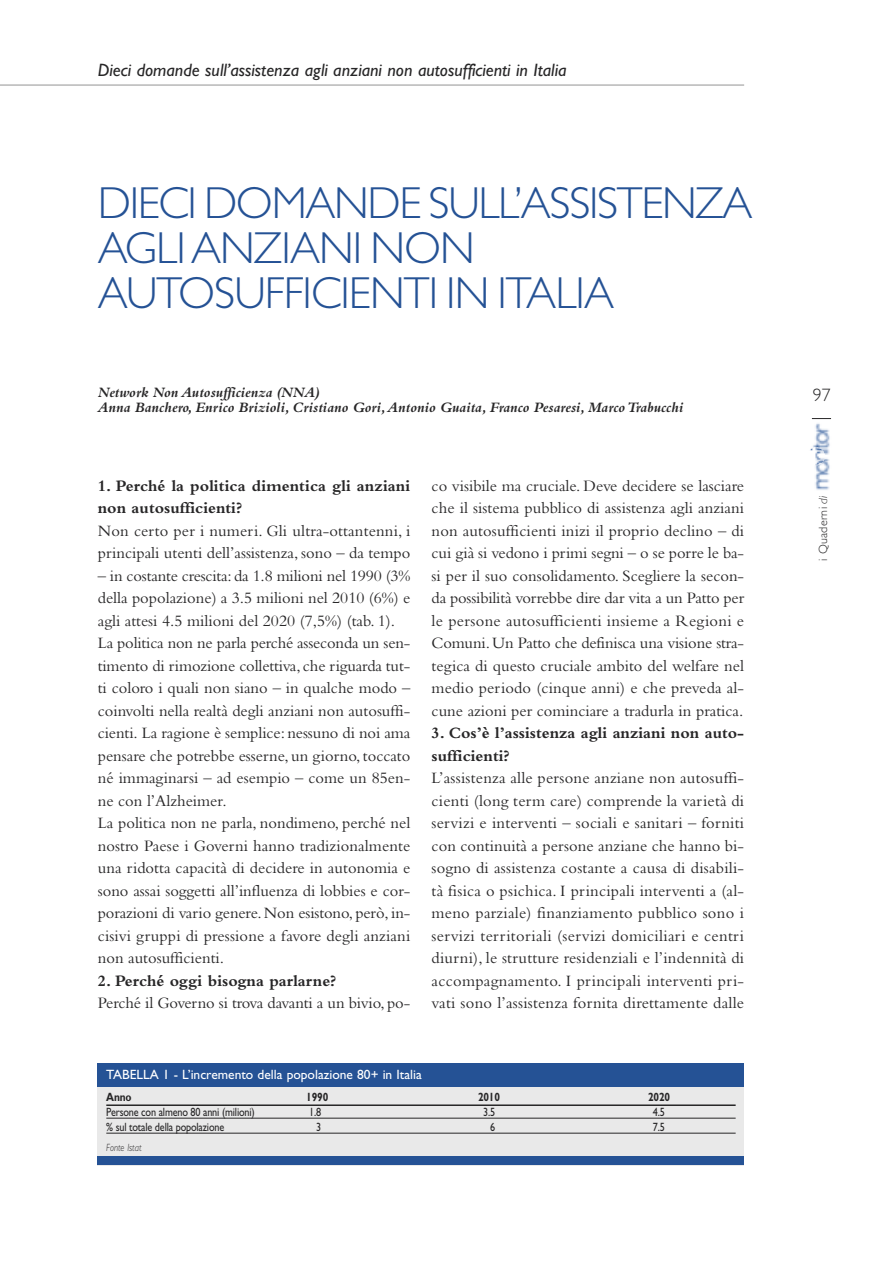
<style>
.page{position:relative;width:893px;height:1263px;background:#fff}
.page>*{position:absolute;margin:0;border:0;box-sizing:border-box;transform-origin:0 0}
.t1{font:300 45px/45px "Gill Sans";letter-spacing:-.02em;color:#255295}
.t2{font:italic 18px "Gill Sans";color:#272627}
.t3{font:300 18px "Gill Sans";color:#272627}
.t4{font:16.5px/22.5px "Bembo";color:#272627}
.t5{font:700 16.5px/22.5px "Bembo";color:#272627}
.t6{font:italic 700 15px/15px "Bembo";color:#272627}
.t7{font:13.5px "Gill Sans";color:#fff}
.t8{font:12px "Gill Sans";letter-spacing:-.015em;color:#272627;scale:.85 1}
.t9{font:700 12px "Gill Sans";letter-spacing:-.015em;color:#272627;scale:.85 1}
.t10{font:300 12px "Gill Sans";letter-spacing:.02em;color:#272627}
.t11{font:italic 300 10.5px "Gill Sans";color:#272627;scale:.85 1}
.s1{font-style:italic}
</style>
<div class="page">
<img style="left:813px;top:423px;width:17px;height:67px">
<img style="left:807px;top:447px;width:18px;height:18px;border-radius:50%">
<svg style="left:812px;top:418px;width:19px;height:1px"></svg>
<hr style="left:0;top:85px;width:744px;height:1px;background:#939393">
<div style="left:98px;top:1063px;width:646px;height:102px;background:#e9e9e9"></div>
<div style="left:98px;top:1063px;width:646px;height:23px;background:#255295"></div>
<div style="left:98px;top:1157px;width:646px;height:8px;background:#255295"></div>
<hr style="left:106px;top:1104px;width:630px;height:2px;background:#272627">
<hr style="left:106px;top:1118px;width:630px;height:1px;background:#272627">
<hr style="left:106px;top:1133px;width:630px;height:1px;background:#272627">
<p class="t2" style="left:98px;top:63px;width:470px">Dieci domande sull’assistenza agli anziani non autosufficienti in Italia</p>
<h1 class="t1" style="left:98px;top:184px;width:656px">DIECI DOMANDE SULL’ASSISTENZA<br>AGLIANZIANI NON<br>AUTOSUFFICIENTI IN ITALIA</h1>
<p class="t6" style="left:98px;top:386px;width:587px">Network Non Autosufficienza (NNA)<br>Anna Banchero, Enrico Brizioli, Cristiano Gori,Antonio Guaita, Franco Pesaresi, MarcoTrabucchi</p>
<p class="t5" style="left:98px;top:476px;width:314px">1. Perché la politica dimentica gli anziani non autosufficienti?</p>
<p class="t4" style="left:98px;top:521px;width:314px">Non certo per i numeri. Gli ultra-ottantenni, i principali utenti dell’assistenza, sono – da tempo</p>
<p class="t4" style="left:98px;top:566px;width:314px">– in costante crescita: da 1.8 milioni nel 1990 (3% della popolazione) a 3.5 milioni nel 2010 (6%) e agli attesi 4.5 milioni del 2020 (7,5%) (tab. 1).<br>La politica non ne parla perché asseconda un sen&shy;timento di rimozione collettiva, che riguarda tut&shy;ti coloro i quali non siano – in qualche modo – coinvolti nella realtà degli anziani non autosuffi&shy;cienti. La ragione è semplice: nessuno di noi ama pensare che potrebbe esserne, un giorno, toccato né immaginarsi – ad esempio – come un 85en&shy;ne con l’Alzheimer.<br>La politica non ne parla, nondimeno, perché nel nostro Paese i Governi hanno tradizionalmente una ridotta capacità di decidere in autonomia e sono assai soggetti all’influenza di lobbies e cor&shy;porazioni di vario genere. Non esistono, però, in&shy;cisivi gruppi di pressione a favore degli anziani non autosufficienti.</p>
<p class="t5" style="left:98px;top:971px;width:240px">2. Perché oggi bisogna parlarne?</p>
<p class="t4" style="left:98px;top:993px;width:314px">Perché il Governo si trova davanti a un bivio, po-</p>
<p class="t4" style="left:432px;top:476px;width:314px;text-align:justify">co visibile ma cruciale. Deve decidere se lasciare che il sistema pubblico di assistenza agli anziani non autosufficienti inizi il proprio declino – di cui già si vedono i primi segni – o se porre le ba&shy;si per il suo consolidamento. Scegliere la secon&shy;da possibilità vorrebbe dire dar vita a un Patto per le persone autosufficienti insieme a Regioni e Comuni.Un Patto che definisca una visione stra&shy;tegica di questo cruciale ambito del welfare nel medio periodo (cinque anni) e che preveda al&shy;cune azioni per cominciare a tradurla in pratica.</p>
<p class="t5" style="left:432px;top:723px;width:314px">3. Cos’è l’assistenza agli anziani non auto&shy;sufficienti?</p>
<p class="t4" style="left:432px;top:768px;width:314px;text-align:justify">L’assistenza alle persone anziane non autosuffi&shy;cienti (long term care) comprende la varietà di servizi e interventi – sociali e sanitari – forniti con continuità a persone anziane che hanno bi&shy;sogno di assistenza costante a causa di disabili&shy;tà fisica o psichica. I principali interventi a (al&shy;meno parziale) finanziamento pubblico sono i servizi territoriali (servizi domiciliari e centri diurni), le strutture residenziali e l’indennità di accompagnamento. I principali interventi pri&shy;vati sono l’assistenza fornita direttamente dalle</p>
<p class="t7" style="left:106px;top:1069px;width:317px">TABELLA 1 - L’incremento della popolazione 80+ in Italia</p>
<p class="t9" style="left:106px;top:1092px;width:31px">Anno</p>
<p class="t9" style="left:306px;top:1092px;width:27px">1990</p>
<p class="t9" style="left:478px;top:1092px;width:27px">2010</p>
<p class="t9" style="left:648px;top:1092px;width:27px">2020</p>
<p class="t8" style="left:106px;top:1107px;width:176px">Persone con almeno 80 anni (milioni)</p>
<p class="t8" style="left:309px;top:1107px;width:16px">1.8</p>
<p class="t8" style="left:483px;top:1107px;width:16px">3.5</p>
<p class="t8" style="left:653px;top:1107px;width:16px">4.5</p>
<p class="t8" style="left:106px;top:1122px;width:140px">% sul totale della popolazione</p>
<p class="t8" style="left:316px;top:1122px;width:8px">3</p>
<p class="t8" style="left:490px;top:1122px;width:7px">6</p>
<p class="t8" style="left:653px;top:1122px;width:16px">7.5</p>
<p class="t11" style="left:106px;top:1143px;width:43px">Fonte Istat</p>
<p class="t3" style="left:813px;top:388px;width:19px">97</p>
<p class="t10" style="left:819px;top:561px;width:66px;rotate:-90deg">i Quaderni <span class="s1">di</span></p>
</div>
